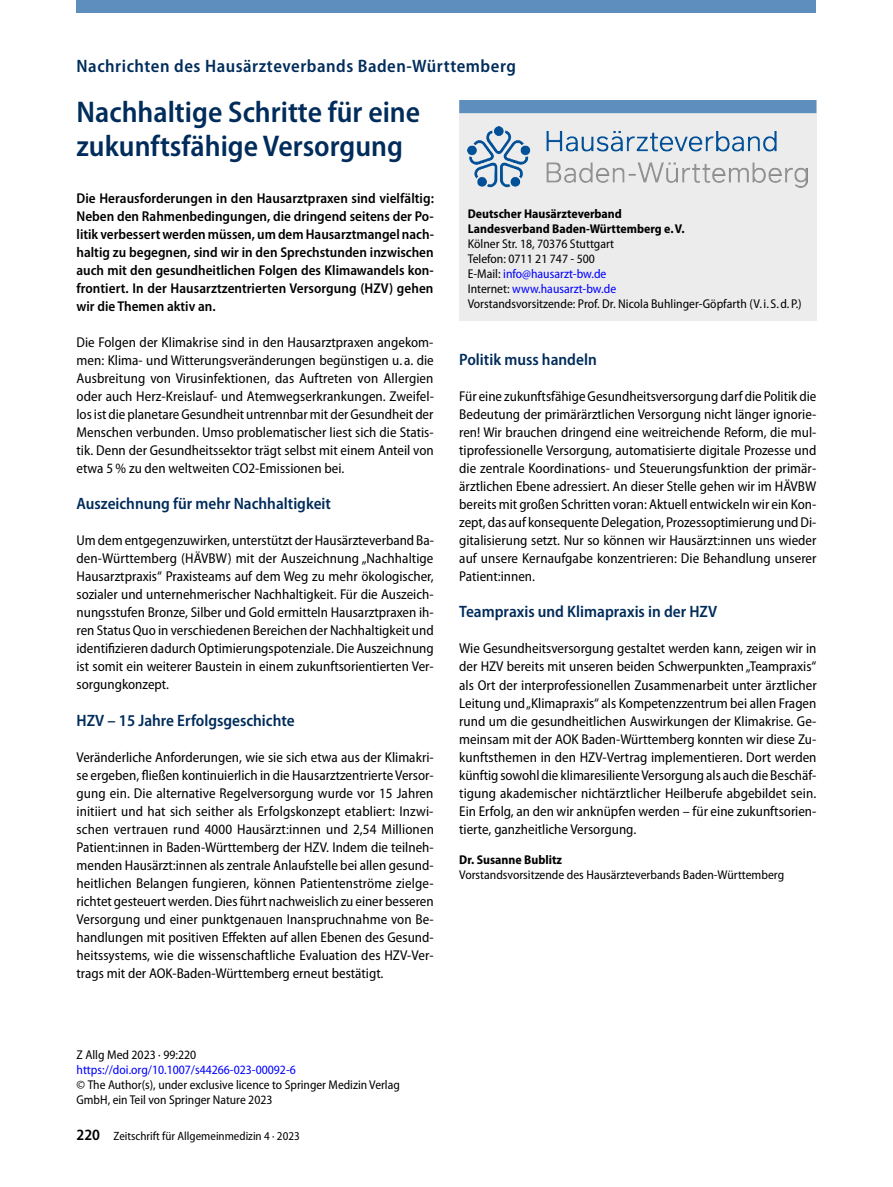
<style>
.page{position:relative;width:893px;height:1187px;background:#fff}
.page>*{position:absolute;margin:0;border:0;box-sizing:border-box;transform-origin:0 0}
.t1{font:600 semi-condensed 30px/33px "Myriad Pro";color:#002c5b}
.t2{font:600 semi-condensed 18px "Myriad Pro";letter-spacing:.03em;color:#002c5b}
.t3{font:600 semi-condensed 16.5px "Myriad Pro";color:#002c5b}
.t4{font:semi-condensed 14.25px/18px "Myriad Pro";color:#000;text-align:justify}
.t5{font:600 semi-condensed 14.25px/18px "Myriad Pro";letter-spacing:.005em;color:#000;text-align:justify}
.t6{font:semi-condensed 12.75px/15px "Myriad Pro";color:#000}
.t7{font:700 semi-condensed 12.75px/15px "Myriad Pro";color:#000}
.t8{font:semi-condensed 12.75px "Myriad Pro";color:#00f}
.t9{font:semi-condensed 12px "Myriad Pro";color:#000}
.s1{color:#00f}
.s2{font-weight:600;font-size:15.75px}
</style>
<div class="page">
<div style="left:77px;top:0;width:739px;height:13px;background:#5d8ebd"></div>
<div style="left:459px;top:100px;width:357px;height:220px;background:#ececec"></div>
<div style="left:459px;top:100px;width:357px;height:13px;background:#5d8ebd"></div>
<img style="left:468px;top:126px;width:340px;height:62px">
<p class="t2" style="left:77px;top:56px;width:441px">Nachrichten des Hausärzteverbands Baden-Württemberg</p>
<h1 class="t1" style="left:77px;top:96px;width:345px">Nachhaltige Schritte für eine zukunftsfähige Versorgung</h1>
<p class="t5" style="left:77px;top:190px;width:359px">Die Herausforderungen in den Hausarztpraxen sind vielfältig:<br>Neben den Rahmenbedingungen, die dringend seitens der Po&shy;litik verbessert werden müssen, um dem Hausarztmangel nach&shy;haltig zu begegnen, sind wir in den Sprechstunden inzwischen auch mit den gesundheitlichen Folgen des Klimawandels kon&shy;frontiert. In der Hausarztzentrierten Versorgung (HZV) gehen wir die Themen aktiv an.</p>
<p class="t4" style="left:77px;top:334px;width:359px">Die Folgen der Klimakrise sind in den Hausarztpraxen angekom&shy;men: Klima- und Witterungsveränderungen begünstigen u. a. die Ausbreitung von Virusinfektionen, das Auftreten von Allergien oder auch Herz-Kreislauf- und Atemwegserkrankungen. Zweifel&shy;los ist die planetare Gesundheit untrennbar mit der Gesundheit der Menschen verbunden. Umso problematischer liest sich die Statis&shy;tik. Denn der Gesundheitssektor trägt selbst mit einem Anteil von etwa 5 % zu den weltweiten CO2-Emissionen bei.</p>
<p class="t3" style="left:77px;top:494px;width:256px">Auszeichnung für mehr Nachhaltigkeit</p>
<p class="t4" style="left:77px;top:532px;width:359px">Um dem entgegenzuwirken, unterstützt der Hausärzteverband Ba&shy;den-Württemberg (HÄVBW) mit der Auszeichnung „Nachhaltige Hausarztpraxis“ Praxisteams auf dem Weg zu mehr ökologischer, sozialer und unternehmerischer Nachhaltigkeit. Für die Auszeich&shy;nungsstufen Bronze, Silber und Gold ermitteln Hausarztpraxen ih&shy;ren Status Quo in verschiedenen Bereichen der Nachhaltigkeit und identifizieren dadurch Optimierungspotenziale. Die Auszeichnung ist somit ein weiterer Baustein in einem zukunftsorientierten Ver&shy;sorgungkonzept.</p>
<p class="t3" style="left:77px;top:710px;width:220px">HZV – 15 Jahre Erfolgsgeschichte</p>
<p class="t4" style="left:77px;top:748px;width:359px">Veränderliche Anforderungen, wie sie sich etwa aus der Klimakri&shy;se ergeben, fließen kontinuierlich in die Hausarztzentrierte Versor&shy;gung ein. Die alternative Regelversorgung wurde vor 15 Jahren initiiert und hat sich seither als Erfolgskonzept etabliert: Inzwi&shy;schen vertrauen rund 4000 Hausärzt:innen und 2,54 Millionen Patient:innen in Baden-Württemberg der HZV. Indem die teilneh&shy;menden Hausärzt:innen als zentrale Anlaufstelle bei allen gesund&shy;heitlichen Belangen fungieren, können Patientenströme zielge&shy;richtet gesteuert werden. Dies führt nachweislich zu einer besseren Versorgung und einer punktgenauen Inanspruchnahme von Be&shy;handlungen mit positiven Effekten auf allen Ebenen des Gesund&shy;heitssystems, wie die wissenschaftliche Evaluation des HZV-Ver&shy;trags mit der AOK-Baden-Württemberg erneut bestätigt.</p>
<p class="t7" style="left:468px;top:206px;width:218px">Deutscher Hausärzteverband<br>Landesverband Baden-Württemberg e.V.</p>
<p class="t6" style="left:468px;top:236px;width:335px">Kölner Str. 18, 70376 Stuttgart<br>Telefon: 0711 21 747 - 500<br>E-Mail: <span class="s1">info@hausarzt-bw.de<br></span>Internet: <span class="s1">www.hausarzt-bw.de<br></span>Vorstandsvorsitzende: Prof. Dr. Nicola Buhlinger-Göpfarth (V. i. S.d. P.)</p>
<p class="t3" style="left:459px;top:350px;width:139px">Politik muss handeln</p>
<p class="t4" style="left:459px;top:388px;width:359px">Für eine zukunftsfähige Gesundheitsversorgung darf die Politik die Bedeutung der primärärztlichen Versorgung nicht länger ignorie&shy;ren! Wir brauchen dringend eine weitreichende Reform, die mul&shy;tiprofessionelle Versorgung, automatisierte digitale Prozesse und die zentrale Koordinations- und Steuerungsfunktion der primär&shy;ärztlichen Ebene adressiert. An dieser Stelle gehen wir im HÄVBW bereits mit großen Schritten voran: Aktuell entwickeln wir ein Kon&shy;zept, das auf konsequente Delegation, Prozessoptimierung und Di&shy;gitalisierung setzt. Nur so können wir Hausärzt:innen uns wieder auf unsere Kernaufgabe konzentrieren: Die Behandlung unserer Patient:innen.</p>
<p class="t3" style="left:459px;top:602px;width:259px">Teampraxis und Klimapraxis in der HZV</p>
<p class="t4" style="left:459px;top:640px;width:359px">Wie Gesundheitsversorgung gestaltet werden kann, zeigen wir in der HZV bereits mit unseren beiden Schwerpunkten „Teampraxis“ als Ort der interprofessionellen Zusammenarbeit unter ärztlicher Leitung und „Klimapraxis“ als Kompetenzzentrum bei allen Fragen rund um die gesundheitlichen Auswirkungen der Klimakrise. Ge&shy;meinsam mit der AOK Baden-Württemberg konnten wir diese Zu&shy;kunftsthemen in den HZV-Vertrag implementieren. Dort werden künftig sowohl die klimaresiliente Versorgung als auch die Beschäf&shy;tigung akademischer nichtärztlicher Heilberufe abgebildet sein.<br>Ein Erfolg, an den wir anknüpfen werden – für eine zukunftsorien&shy;tierte, ganzheitliche Versorgung.</p>
<p class="t7" style="left:459px;top:851px;width:104px">Dr. Susanne Bublitz</p>
<p class="t6" style="left:459px;top:867px;width:326px">Vorstandsvorsitzende des Hausärzteverbands Baden-Württemberg</p>
<p class="t6" style="left:77px;top:1047px;width:121px">Z Allg Med 2023 · 99:220</p>
<p class="t8" style="left:77px;top:1062px;width:221px">https://doi.org/10.1007/s44266-023-00092-6</p>
<p class="t6" style="left:77px;top:1077px;width:325px">© The Author(s), under exclusive licence to Springer Medizin Verlag<br>GmbH, ein Teil von Springer Nature 2023</p>
<p class="t9" style="left:77px;top:1129px;width:225px"><span class="s2">220</span> Zeitschrift für Allgemeinmedizin 4 · 2023</p>
</div>
